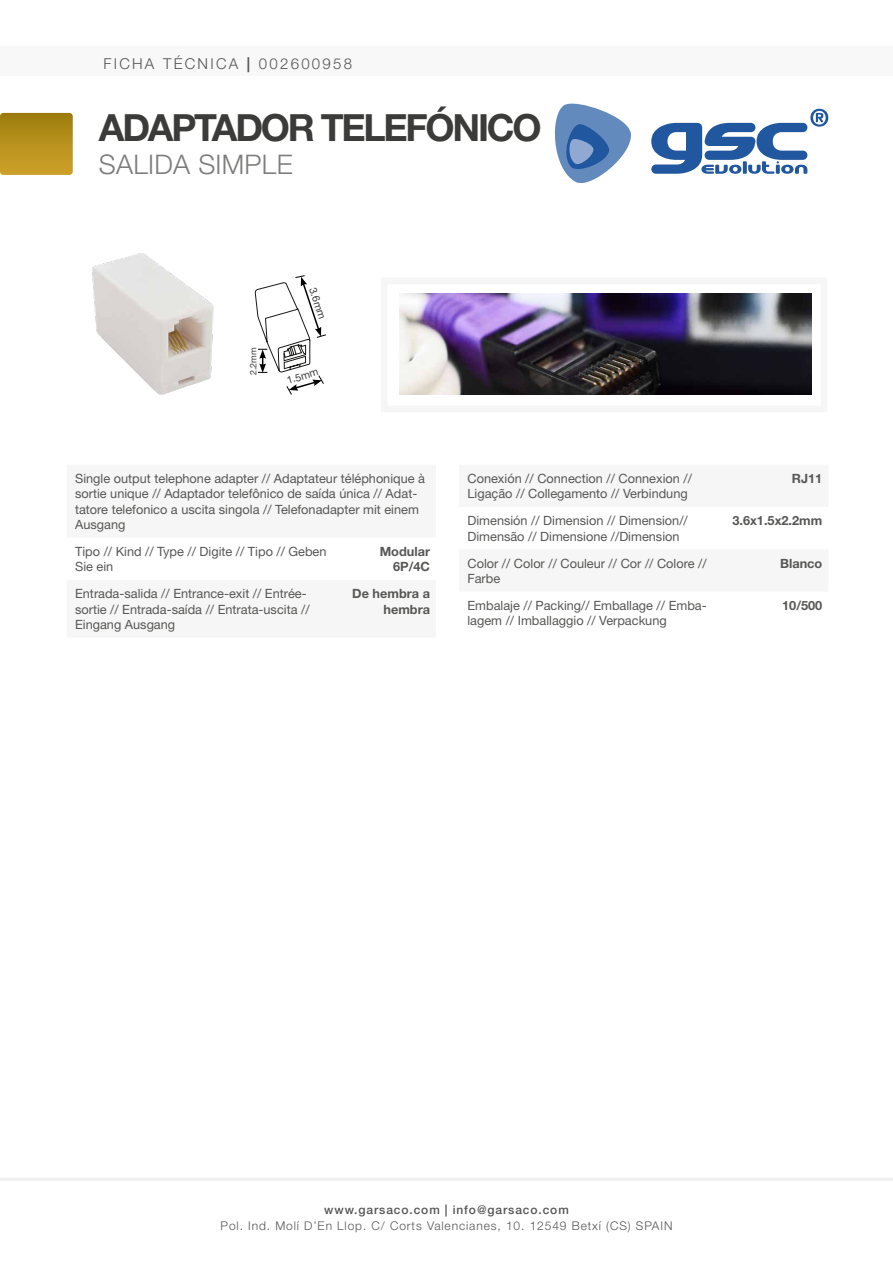
<style>
.page{position:relative;width:893px;height:1263px;background:#fff}
.page>*{position:absolute;margin:0;border:0;box-sizing:border-box;transform-origin:0 0}
.t1{font:700 37.5px "Helvetica Neue";letter-spacing:-.06em;color:#3b3b3a}
.t2{font:300 27px "Helvetica Neue";letter-spacing:.01em;color:#7c7c7b}
.t3{font:300 15px "Helvetica Neue";letter-spacing:.15em;color:#565555}
.t4{font:12.75px/15.3px "Helvetica Neue";color:#575756}
.t5{font:700 12.75px/15.3px "Helvetica Neue";color:#575756;text-align:right}
.t6{font:300 12px "Helvetica Neue";letter-spacing:.075em;color:#565555}
.t7{font:500 12px "Helvetica Neue";letter-spacing:.075em;color:#565555}
.t8{font:10.5px "Helvetica Neue";color:#3c3c3b}
.t9{font:9px "Helvetica Neue";color:#3c3c3b}
.s1{font-weight:700}
</style>
<div class="page">
<svg style="left:651px;top:109px;width:177px;height:65px"></svg>
<svg style="left:554px;top:103px;width:77px;height:81px"></svg>
<hr style="left:0;top:1178px;width:893px;height:3px;background:#f0f0f0">
<div style="left:0;top:47px;width:893px;height:29px;background:#f8f8f8"></div>
<svg style="left:0;top:113px;width:73px;height:62px;background:#b6901d"></svg>
<img style="left:92px;top:253px;width:122px;height:142px">
<img style="left:399px;top:293px;width:412px;height:101px">
<svg style="left:255px;top:275px;width:71px;height:120px"></svg>
<p class="t3" style="left:103px;top:54px;width:250px">FICHA TÉCNICA <span class="s1">|</span> 002600958</p>
<h1 class="t1" style="left:99px;top:104px;width:444px">ADAPTADOR TELEFÓNICO</h1>
<h2 class="t2" style="left:99px;top:148px;width:195px">SALIDA SIMPLE</h2>
<p class="t9" style="left:248px;top:375px;width:29px;rotate:-90deg">2.2mm</p>
<p class="t8" style="left:319px;top:286px;width:34px;rotate:72deg">3.6mm</p>
<p class="t8" style="left:285px;top:375px;width:34px;rotate:-17deg">1.5mm</p>
<p class="t4" style="left:75px;top:471px;width:352px">Single output telephone adapter // Adaptateur téléphonique à sortie unique // Adaptador telefônico de saída única // Adat&shy;tatore telefonico a uscita singola // Telefonadapter mit einem Ausgang</p>
<p class="t4" style="left:75px;top:544px;width:253px">Tipo // Kind // Type // Digite // Tipo // Geben<br>Sie ein</p>
<p class="t5" style="left:380px;top:543px;width:52px">Modular<br>6P/4C</p>
<p class="t4" style="left:75px;top:586px;width:236px">Entrada-salida // Entrance-exit // Entrée&shy;sortie // Entrada-saída // Entrata-uscita //<br>Eingang Ausgang</p>
<p class="t5" style="left:352px;top:586px;width:79px">De hembra a hembra</p>
<p class="t4" style="left:467px;top:471px;width:226px">Conexión // Connection // Connexion //<br>Ligação // Collegamento // Verbindung</p>
<p class="t5" style="left:792px;top:471px;width:32px">RJ11</p>
<p class="t4" style="left:467px;top:513px;width:222px">Dimensión // Dimension // Dimension//<br>Dimensão // Dimensione //Dimension</p>
<p class="t5" style="left:732px;top:513px;width:91px">3.6x1.5x2.2mm</p>
<p class="t4" style="left:467px;top:555px;width:241px">Color // Color // Couleur // Cor // Colore //<br>Farbe</p>
<p class="t5" style="left:780px;top:555px;width:44px">Blanco</p>
<p class="t4" style="left:467px;top:598px;width:241px">Embalaje // Packing// Emballage // Emba&shy;lagem // Imballaggio // Verpackung</p>
<p class="t5" style="left:782px;top:598px;width:42px">10/500</p>
<p class="t7" style="left:324px;top:1202px;width:246px">www.garsaco.com | info@garsaco.com</p>
<p class="t6" style="left:221px;top:1219px;width:453px">Pol. Ind. Molí D’En Llop. C/ Corts Valencianes, 10. 12549 Betxí (CS) SPAIN</p>
</div>
